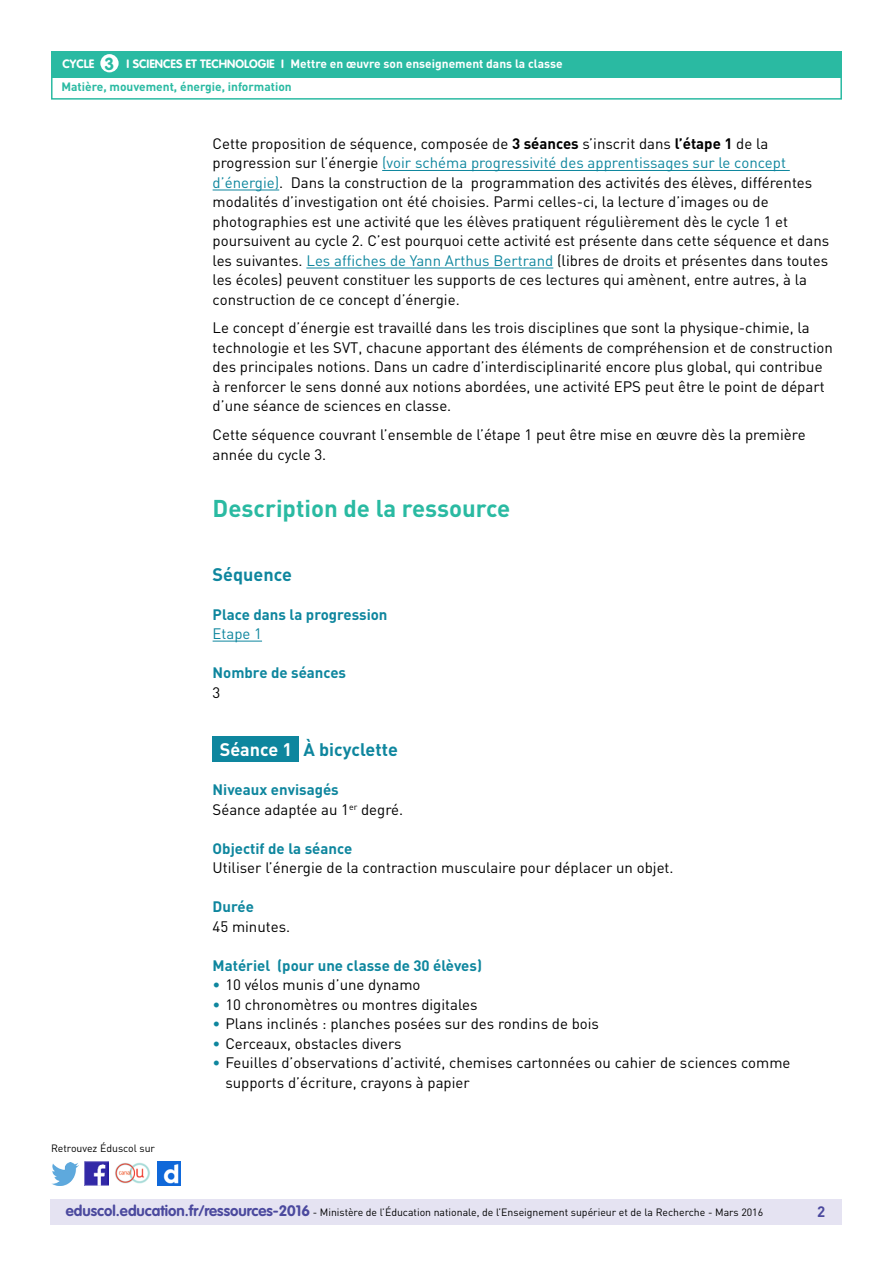
<style>
.page{position:relative;width:893px;height:1263px;background:#fff}
.page>*{position:absolute;margin:0;border:0;box-sizing:border-box;transform-origin:0 0}
._03_Titre_de_niveau{font:700 24px "DIN Pro";color:#2abaa2}
._04_Titre_de_niveau{font:700 18px "DIN Pro";color:#0e869e}
.t1{font:700 18px "DIN Pro";color:#fff}
.t2{font:700 17.25px "VAG Rounded Std";color:#2abaa2}
.Paragraphe{font:15px/19.5px "DIN Pro";color:#000}
._05_Titre_de_niveau{font:700 15px "DIN Pro";color:#0e869e}
._06_Texte_courant{font:15px "DIN Pro";color:#000}
._06_Texte_courant-2{font:15px "DIN Pro";color:#0e869e}
._06_Texte_courant-3{font:700 15px "DIN Pro";color:#0e869e}
.t3{font:700 15px "DIN Pro";color:#4b499e}
.t4{font:700 12px "DIN Pro";color:#fff}
.t5{font:700 12px "DIN Pro";color:#2abaa2}
.t6{font:700 12px "VAG Rounded Std";color:#fff}
.t7{font:10.5px "DIN Pro";color:#000}
.s1{font-weight:700}
.s2{color:#0e869e}
.s3{font-family:"VAG Rounded Std";font-weight:700;font-size:15px;color:#4b499e}
</style>
<div class="page">
<div style="left:50px;top:1199px;width:791px;height:26px;background:#e5e3f2"></div>
<div style="left:51px;top:51px;width:791px;height:27px;background:#2abaa2"></div>
<div style="left:100px;top:54px;width:19px;height:18px;background:#fff;border-radius:50%"></div>
<img style="left:85px;top:1162px;width:23px;height:23px">
<img style="left:51px;top:1163px;width:28px;height:22px">
<img style="left:158px;top:1162px;width:22px;height:23px">
<img style="left:115px;top:1162px;width:35px;height:22px">
<div style="left:51px;top:75px;width:791px;height:25px;border:2px solid #2abaa2"></div>
<hr style="left:382px;top:170px;width:408px;height:1px;background:#0e869e">
<hr style="left:213px;top:190px;width:66px;height:1px;background:#0e869e">
<hr style="left:306px;top:268px;width:247px;height:1px;background:#0e869e">
<hr style="left:213px;top:641px;width:49px;height:1px;background:#0e869e">
<div style="left:213px;top:736px;width:86px;height:26px;background:#0e869e"></div>
<p class="t2" style="left:105px;top:53px;width:11px">3</p>
<p class="t4" style="left:291px;top:56px;width:274px">Mettre en œuvre son enseignement dans la classe</p>
<p class="t6" style="left:63px;top:57px;width:33px">CYCLE</p>
<p class="t6" style="left:127px;top:57px;width:159px">I SCIENCES ET TECHNOLOGIE I</p>
<p class="t5" style="left:61px;top:79px;width:232px">Matière, mouvement, énergie, information</p>
<p class="Paragraphe" style="left:213px;top:133px;width:618px">Cette proposition de séquence, composée de <span class="s1">3 séances</span> s’inscrit dans <span class="s1">l’étape 1</span> de la progression sur l’énergie <span class="s2">(voir schéma progressivité des apprentissages sur le concept d’énergie)</span>. Dans la construction de la programmation des activités des élèves, différentes modalités d’investigation ont été choisies. Parmi celles-ci, la lecture d’images ou de photographies est une activité que les élèves pratiquent régulièrement dès le cycle 1 et poursuivent au cycle 2. C’est pourquoi cette activité est présente dans cette séquence et dans les suivantes. <span class="s2">Les affiches de Yann Arthus Bertrand</span> (libres de droits et présentes dans toutes les écoles) peuvent constituer les supports de ces lectures qui amènent, entre autres, à la construction de ce concept d’énergie.</p>
<p class="Paragraphe" style="left:213px;top:318px;width:622px">Le concept d’énergie est travaillé dans les trois disciplines que sont la physique-chimie, la technologie et les SVT, chacune apportant des éléments de compréhension et de construction des principales notions. Dans un cadre d’interdisciplinarité encore plus global, qui contribue à renforcer le sens donné aux notions abordées, une activité EPS peut être le point de départ d’une séance de sciences en classe.</p>
<p class="Paragraphe" style="left:213px;top:424px;width:594px">Cette séquence couvrant l’ensemble de l’étape 1 peut être mise en œuvre dès la première année du cycle 3.</p>
<p class="_03_Titre_de_niveau" style="left:213px;top:492px;width:299px">Description de la ressource</p>
<p class="_04_Titre_de_niveau" style="left:213px;top:562px;width:81px">Séquence</p>
<p class="_05_Titre_de_niveau" style="left:213px;top:604px;width:176px">Place dans la progression</p>
<p class="_06_Texte_courant-2" style="left:213px;top:624px;width:51px">Etape 1</p>
<p class="_05_Titre_de_niveau" style="left:213px;top:663px;width:135px">Nombre de séances</p>
<p class="_06_Texte_courant" style="left:213px;top:683px;width:9px">3</p>
<p class="t7" style="left:51px;top:1141px;width:106px">Retrouvez Éduscol sur</p>
<p class="t1" style="left:220px;top:738px;width:74px">Séance 1</p>
<p class="_04_Titre_de_niveau" style="left:304px;top:738px;width:96px">À bicyclette</p>
<p class="_05_Titre_de_niveau" style="left:213px;top:780px;width:128px">Niveaux envisagés</p>
<p class="_06_Texte_courant" style="left:213px;top:800px;width:192px">Séance adaptée au 1<sup>er</sup> degré.</p>
<p class="_05_Titre_de_niveau" style="left:213px;top:838px;width:141px">Objectif de la séance</p>
<p class="_06_Texte_courant" style="left:213px;top:858px;width:463px">Utiliser l’énergie de la contraction musculaire pour déplacer un objet.</p>
<p class="_06_Texte_courant-3" style="left:213px;top:897px;width:43px">Durée</p>
<p class="_06_Texte_courant" style="left:213px;top:917px;width:79px">45 minutes.</p>
<p class="_05_Titre_de_niveau" style="left:213px;top:955px;width:271px">Matériel (pour une classe de 30 élèves)</p>
<p class="Paragraphe" style="left:213px;top:975px;width:209px"><span class="s2">•</span> 10 vélos munis d’une dynamo</p>
<p class="Paragraphe" style="left:213px;top:994px;width:266px"><span class="s2">•</span> 10 chronomètres ou montres digitales</p>
<p class="Paragraphe" style="left:213px;top:1014px;width:388px"><span class="s2">•</span> Plans inclinés : planches posées sur des rondins de bois</p>
<p class="Paragraphe" style="left:213px;top:1033px;width:191px"><span class="s2">•</span> Cerceaux, obstacles divers</p>
<p class="Paragraphe" style="left:225px;top:1053px;width:567px;text-indent:-13px"><span class="s2">•</span> Feuilles d’observations d’activité, chemises cartonnées ou cahier de sciences comme supports d’écriture, crayons à papier</p>
<p class="t7" style="left:66px;top:1205px;width:699px"><span class="s3">eduscol.education.fr/ressources-2016</span> - Ministère de l’Éducation nationale, de l’Enseignement supérieur et de la Recherche - Mars 2016</p>
<p class="t3" style="left:817px;top:1201px;width:10px">2</p>
</div>
